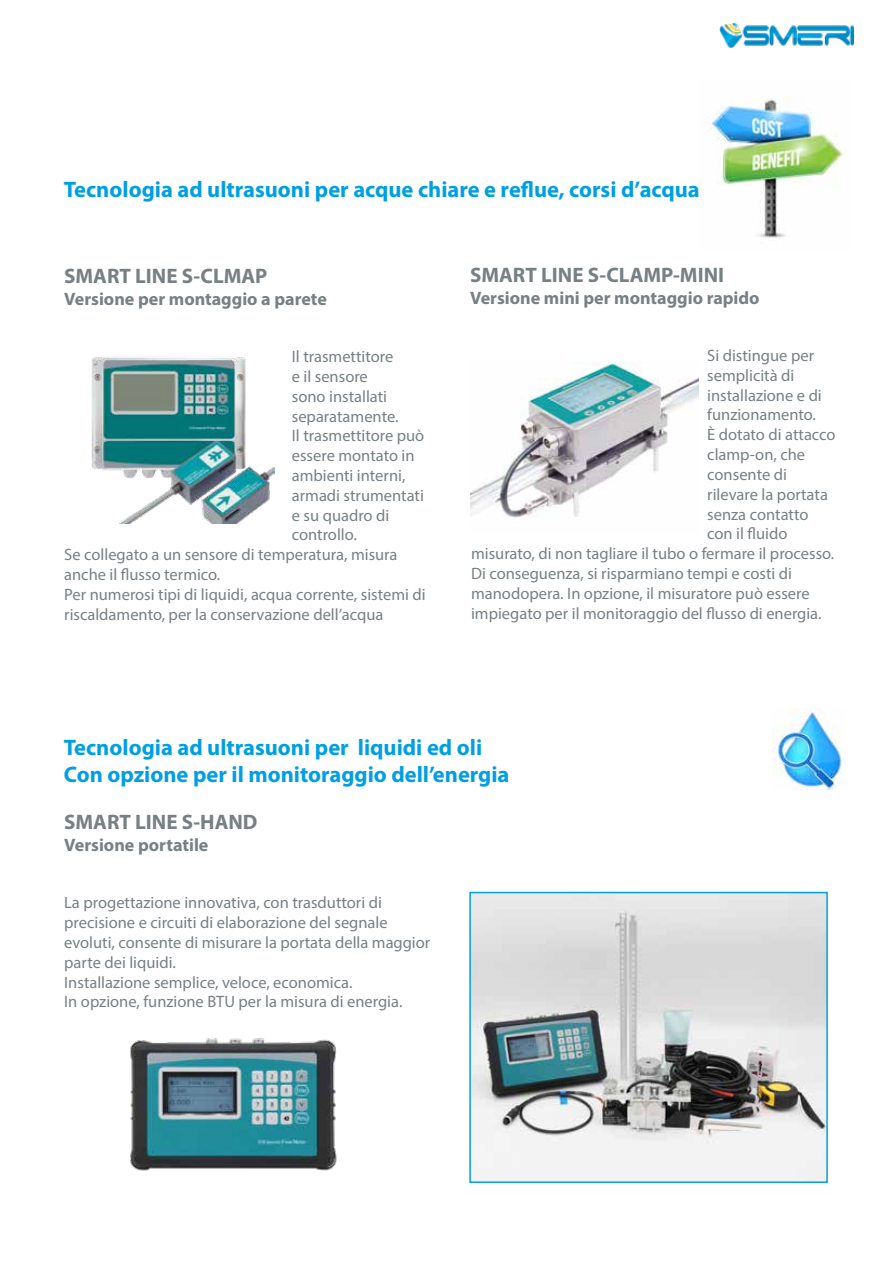
<style>
.page{position:relative;width:893px;height:1263px;background:#fff}
.page>*{position:absolute;margin:0;border:0;box-sizing:border-box;transform-origin:0 0}
.t1{font:700 22.5px/27px "Myriad Pro";color:#009fe3}
.t2{font:700 21px "Myriad Pro";color:#788084}
.t3{font:700 18px "Myriad Pro";color:#788084}
.t4{font:16.5px/19.8px "Myriad Pro";color:#788084}
</style>
<div class="page">
<img style="left:704px;top:99px;width:139px;height:139px">
<img style="left:472px;top:895px;width:353px;height:285px">
<div style="left:469px;top:892px;width:359px;height:291px;border:2px solid #009fe3"></div>
<img style="left:91px;top:357px;width:184px;height:167px">
<img style="left:470px;top:361px;width:229px;height:157px">
<img style="left:719px;top:24px;width:135px;height:23px">
<img style="left:130px;top:1038px;width:207px;height:133px">
<img style="left:772px;top:708px;width:70px;height:81px">
<h1 class="t1" style="left:64px;top:175px;width:638px">Tecnologia ad ultrasuoni per acque chiare e reflue, corsi d’acqua</h1>
<p class="t2" style="left:64px;top:262px;width:205px">SMART LINE S-CLMAP</p>
<p class="t3" style="left:64px;top:287px;width:264px">Versione per montaggio a parete</p>
<p class="t4" style="left:292px;top:346px;width:103px">Il trasmettitore</p>
<p class="t4" style="left:292px;top:366px;width:78px">e il sensore</p>
<p class="t4" style="left:292px;top:386px;width:97px">sono installati</p>
<p class="t4" style="left:292px;top:406px;width:108px">separatamente.</p>
<p class="t4" style="left:292px;top:426px;width:134px">Il trasmettitore può</p>
<p class="t4" style="left:292px;top:445px;width:124px">essere montato in</p>
<p class="t4" style="left:292px;top:465px;width:115px">ambienti interni,</p>
<p class="t4" style="left:292px;top:485px;width:134px">armadi strumentati</p>
<p class="t4" style="left:292px;top:505px;width:99px">e su quadro di</p>
<p class="t4" style="left:292px;top:525px;width:67px">controllo.</p>
<p class="t4" style="left:64px;top:544px;width:335px">Se collegato a un sensore di temperatura, misura</p>
<p class="t4" style="left:64px;top:564px;width:158px">anche il flusso termico.</p>
<p class="t4" style="left:64px;top:584px;width:363px">Per numerosi tipi di liquidi, acqua corrente, sistemi di</p>
<p class="t4" style="left:64px;top:604px;width:321px">riscaldamento, per la conservazione dell’acqua</p>
<p class="t2" style="left:470px;top:261px;width:256px">SMART LINE S-CLAMP-MINI</p>
<p class="t3" style="left:470px;top:286px;width:291px">Versione mini per montaggio rapido</p>
<p class="t4" style="left:707px;top:345px;width:108px">Si distingue per</p>
<p class="t4" style="left:707px;top:365px;width:89px">semplicità di</p>
<p class="t4" style="left:707px;top:385px;width:116px">installazione e di</p>
<p class="t4" style="left:707px;top:405px;width:110px">funzionamento.</p>
<p class="t4" style="left:707px;top:425px;width:130px">È dotato di attacco</p>
<p class="t4" style="left:707px;top:444px;width:99px">clamp-on, che</p>
<p class="t4" style="left:707px;top:464px;width:81px">consente di</p>
<p class="t4" style="left:707px;top:484px;width:122px">rilevare la portata</p>
<p class="t4" style="left:707px;top:504px;width:103px">senza contatto</p>
<p class="t4" style="left:707px;top:524px;width:82px">con il fluido</p>
<p class="t4" style="left:471px;top:543px;width:365px">misurato, di non tagliare il tubo o fermare il processo.</p>
<p class="t4" style="left:471px;top:563px;width:322px">Di conseguenza, si risparmiano tempi e costi di</p>
<p class="t4" style="left:471px;top:583px;width:340px">manodopera. In opzione, il misuratore può essere</p>
<p class="t4" style="left:471px;top:603px;width:352px">impiegato per il monitoraggio del flusso di energia.</p>
<h1 class="t1" style="left:64px;top:733px;width:447px">Tecnologia ad ultrasuoni per liquidi ed oli<br>Con opzione per il monitoraggio dell’energia</h1>
<p class="t2" style="left:64px;top:809px;width:195px">SMART LINE S-HAND</p>
<p class="t3" style="left:64px;top:833px;width:146px">Versione portatile</p>
<p class="t4" style="left:64px;top:893px;width:368px">La progettazione innovativa, con trasduttori di precisione e circuiti di elaborazione del segnale evoluti, consente di misurare la portata della maggior parte dei liquidi.<br>Installazione semplice, veloce, economica.<br>In opzione, funzione BTU per la misura di energia.</p>
</div>
